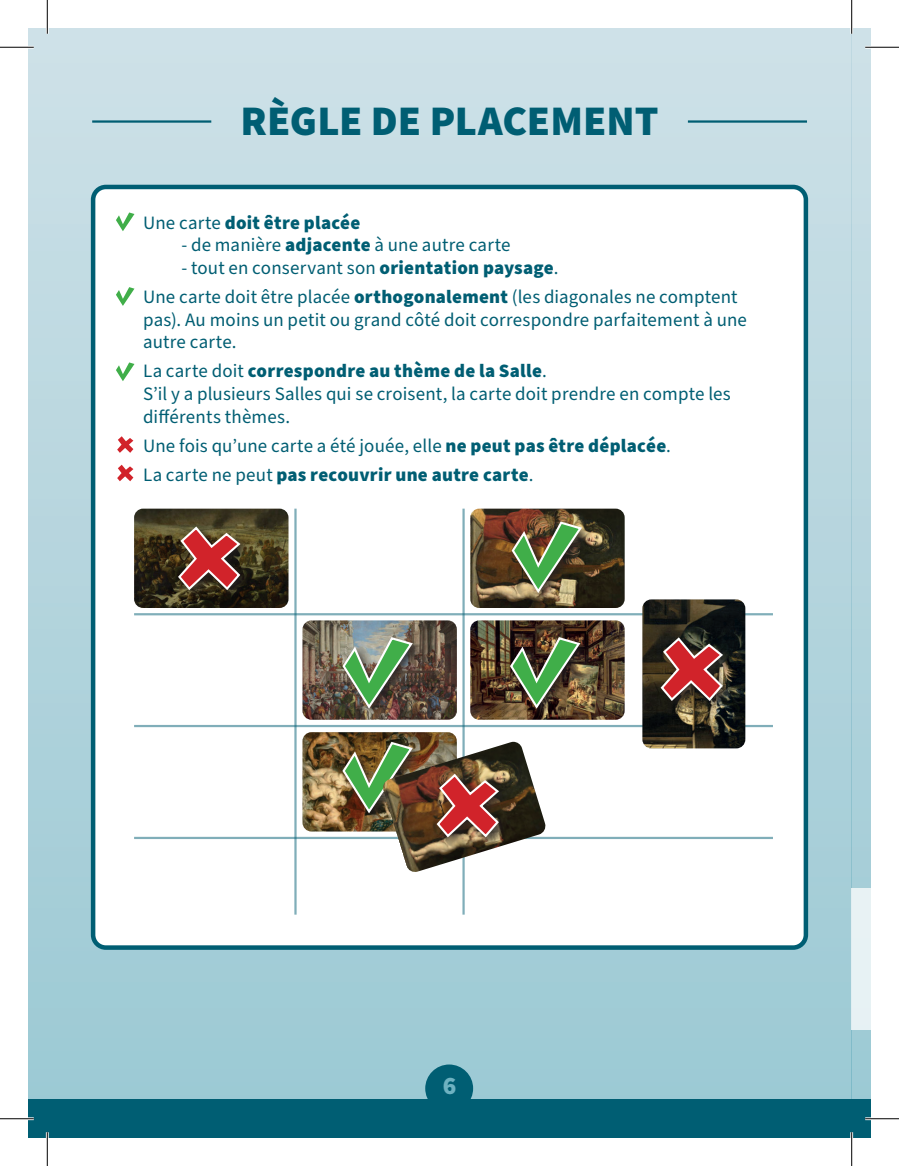
<style>
.page{position:relative;width:899px;height:1166px;background:#fff}
.page>*{position:absolute;margin:0;border:0;box-sizing:border-box;transform-origin:0 0}
.Titre_principal{font:900 42.07px "Source Sans Pro";color:#005e73}
.t1{font:900 25.2px "Source Sans Pro";color:#6eb2c1}
.texte_courant{font:18.9px/22.7px "Source Sans Pro";letter-spacing:.01em;color:#005e73}
.texte_courant-2{font:900 18.9px "Source Sans Pro";letter-spacing:.015em;color:#005e73}
.s1{font-weight:400}
.s2{font-weight:900}
</style>
<div class="page">
<div style="left:28px;top:28px;width:823px;height:1110px;background:linear-gradient(to bottom,#cde0e7,#99c8d3)"></div>
<div style="left:93px;top:187px;width:712px;height:761px;background:#fff;border-radius:13px"></div>
<div style="left:91px;top:185px;width:716px;height:765px;border:4px solid #005e73;border-radius:13px"></div>
<hr style="left:134px;top:613px;width:638px;height:2px;background:#005e73">
<hr style="left:462px;top:509px;width:2px;height:406px;background:#005e73">
<hr style="left:294px;top:509px;width:2px;height:406px;background:#005e73">
<hr style="left:134px;top:725px;width:638px;height:2px;background:#005e73">
<hr style="left:134px;top:837px;width:638px;height:2px;background:#005e73">
<svg style="left:851px;top:28px;width:19px;height:1072px;background:#b6d5de"></svg>
<div style="left:851px;top:888px;width:19px;height:141px;background:#e7f2f4"></div>
<img style="left:470px;top:509px;width:154px;height:99px">
<img style="left:134px;top:509px;width:154px;height:99px">
<img style="left:642px;top:599px;width:103px;height:149px">
<img style="left:302px;top:732px;width:154px;height:100px">
<img style="left:470px;top:620px;width:154px;height:100px">
<img style="left:302px;top:620px;width:154px;height:100px">
<div style="left:340px;top:635px;width:82px;height:84px;background:#231f20;opacity:.75"></div>
<img style="left:340px;top:636px;width:74px;height:75px">
<div style="left:510px;top:520px;width:81px;height:83px;background:#231f20;opacity:.75"></div>
<img style="left:509px;top:520px;width:74px;height:75px">
<svg style="left:116px;top:212px;width:18px;height:19px"></svg>
<svg style="left:116px;top:287px;width:18px;height:19px"></svg>
<svg style="left:116px;top:362px;width:18px;height:19px"></svg>
<div style="left:508px;top:635px;width:82px;height:84px;background:#231f20;opacity:.75"></div>
<img style="left:508px;top:636px;width:74px;height:75px">
<div style="left:340px;top:740px;width:82px;height:84px;background:#231f20;opacity:.75"></div>
<svg style="left:340px;top:741px;width:74px;height:74px;background:#6e7745"></svg>
<div style="left:176px;top:525px;width:75px;height:75px;background:#231f20;opacity:.75"></div>
<svg style="left:176px;top:525px;width:66px;height:67px;background:#914a40"></svg>
<img style="left:382px;top:742px;width:164px;height:131px">
<div style="left:435px;top:772px;width:74px;height:75px;background:#231f20;opacity:.75"></div>
<img style="left:435px;top:772px;width:65px;height:67px">
<div style="left:658px;top:636px;width:75px;height:75px;background:#231f20;opacity:.75"></div>
<svg style="left:659px;top:636px;width:65px;height:67px;background:#8b4541"></svg>
<svg style="left:117px;top:436px;width:16px;height:17px"></svg>
<svg style="left:117px;top:465px;width:16px;height:16px"></svg>
<hr style="left:92px;top:120px;width:119px;height:3px;background:#005e73">
<hr style="left:687px;top:120px;width:119px;height:3px;background:#005e73">
<div style="left:28px;top:1100px;width:842px;height:38px;background:#005e73"></div>
<div style="left:425px;top:1065px;width:48px;height:47px;background:#005e73;border-radius:50%"></div>
<hr style="left:0;top:46px;width:34px;height:3px;background:#fff">
<hr style="left:864px;top:46px;width:34px;height:3px;background:#fff">
<hr style="left:0;top:1117px;width:34px;height:3px;background:#fff">
<hr style="left:864px;top:1117px;width:34px;height:3px;background:#fff">
<hr style="left:46px;top:0;width:3px;height:34px;background:#fff">
<hr style="left:46px;top:1132px;width:3px;height:34px;background:#fff">
<hr style="left:849px;top:0;width:3px;height:34px;background:#fff">
<hr style="left:849px;top:1132px;width:3px;height:34px;background:#fff">
<hr style="left:0;top:47px;width:34px;height:1px;background:#000">
<hr style="left:864px;top:47px;width:34px;height:1px;background:#000">
<hr style="left:0;top:1118px;width:34px;height:1px;background:#000">
<hr style="left:864px;top:1118px;width:34px;height:1px;background:#000">
<hr style="left:47px;top:0;width:1px;height:34px;background:#000">
<hr style="left:47px;top:1132px;width:1px;height:34px;background:#000">
<hr style="left:850px;top:0;width:1px;height:34px;background:#000">
<hr style="left:850px;top:1132px;width:1px;height:34px;background:#000">
<p class="Titre_principal" style="left:240px;top:92px;width:419px">RÈGLE DE PLACEMENT</p>
<p class="texte_courant-2" style="left:143px;top:209px;width:219px"><span class="s1">Une carte</span> doit être placée</p>
<p class="texte_courant" style="left:181px;top:234px;width:330px">- de manière <span class="s2">adjacente</span> à une autre carte</p>
<p class="texte_courant" style="left:181px;top:257px;width:378px">- tout en conservant son <span class="s2">orientation paysage</span>.</p>
<p class="texte_courant" style="left:143px;top:286px;width:605px">Une carte doit être placée <span class="s2">orthogonalement</span> (les diagonales ne comptent pas). Au moins un petit ou grand côté doit correspondre parfaitement à une autre carte.</p>
<p class="texte_courant" style="left:143px;top:360px;width:589px">La carte doit <span class="s2">correspondre au thème de la Salle</span>.<br>S’il y a plusieurs Salles qui se croisent, la carte doit prendre en compte les différents thèmes.</p>
<p class="texte_courant" style="left:143px;top:435px;width:529px">Une fois qu’une carte a été jouée, elle <span class="s2">ne peut pas être déplacée</span>.</p>
<p class="texte_courant-2" style="left:143px;top:461px;width:392px"><span class="s1">La carte ne peut</span> pas recouvrir une autre carte<span class="s1">.</span></p>
<h2 class="t1" style="left:442px;top:1068px;width:15px">6</h2>
</div>
